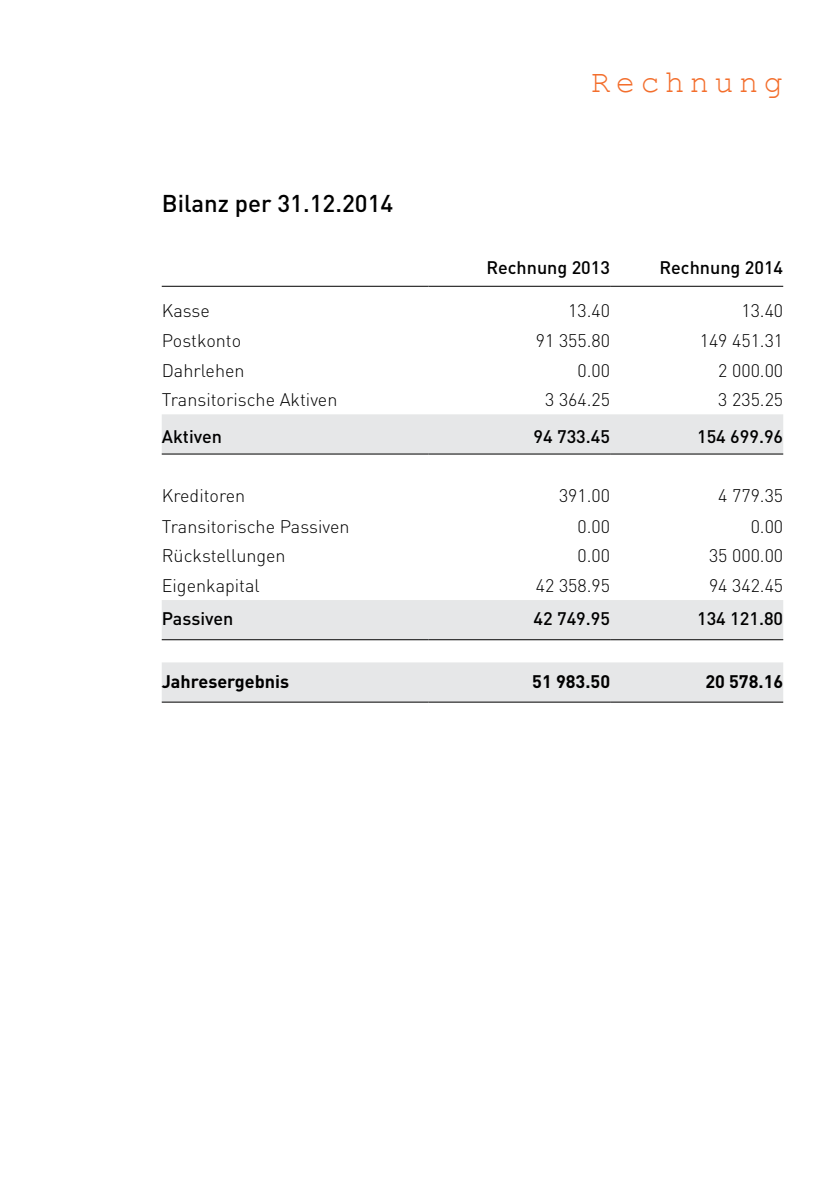
<style>
.page{position:relative;width:840px;height:1191px;background:#fff}
.page>*{position:absolute;margin:0;border:0;box-sizing:border-box;transform-origin:0 0}
.t1{font:32px "Courier New";letter-spacing:.17em;color:#f36e2c}
.t2{font:500 24px "DIN Pro";color:#000}
.t3{font:300 18px "DIN Pro";color:#000}
.t4{font:500 18px "DIN Pro";color:#000}
.t5{font:700 18px "DIN Pro";color:#000}
</style>
<div class="page">
<svg style="left:162px;top:414px;width:620px;height:288px"></svg>
<hr style="left:162px;top:454px;width:266px;height:1px;background:#000">
<hr style="left:428px;top:454px;width:181px;height:1px;background:#000">
<hr style="left:609px;top:454px;width:173px;height:1px;background:#000">
<hr style="left:162px;top:286px;width:266px;height:1px;background:#000">
<hr style="left:428px;top:286px;width:181px;height:1px;background:#000">
<hr style="left:609px;top:286px;width:173px;height:1px;background:#000">
<hr style="left:162px;top:639px;width:266px;height:1px;background:#000">
<hr style="left:428px;top:639px;width:181px;height:1px;background:#000">
<hr style="left:609px;top:639px;width:173px;height:1px;background:#000">
<hr style="left:162px;top:702px;width:266px;height:1px;background:#000">
<hr style="left:428px;top:702px;width:181px;height:1px;background:#000">
<hr style="left:609px;top:702px;width:173px;height:1px;background:#000">
<h2 class="t2" style="left:162px;top:187px;width:233px">Bilanz per 31.12.2014</h2>
<h1 class="t1" style="left:591px;top:62px;width:193px">Rechnung</h1>
<p class="t4" style="left:486px;top:255px;width:125px">Rechnung 2013</p>
<p class="t4" style="left:659px;top:255px;width:125px">Rechnung 2014</p>
<p class="t3" style="left:162px;top:298px;width:50px">Kasse</p>
<p class="t3" style="left:568px;top:298px;width:43px">13.40</p>
<p class="t3" style="left:741px;top:298px;width:43px">13.40</p>
<p class="t3" style="left:162px;top:328px;width:81px">Postkonto</p>
<p class="t3" style="left:535px;top:328px;width:76px">91 355.80</p>
<p class="t3" style="left:699px;top:328px;width:85px">149 451.31</p>
<p class="t3" style="left:162px;top:358px;width:84px">Dahrlehen</p>
<p class="t3" style="left:577px;top:358px;width:34px">0.00</p>
<p class="t3" style="left:718px;top:358px;width:66px">2 000.00</p>
<p class="t3" style="left:162px;top:387px;width:177px">Transitorische Aktiven</p>
<p class="t3" style="left:545px;top:387px;width:66px">3 364.25</p>
<p class="t3" style="left:718px;top:387px;width:66px">3 235.25</p>
<p class="t4" style="left:162px;top:424px;width:62px">Aktiven</p>
<p class="t4" style="left:533px;top:424px;width:78px">94 733.45</p>
<p class="t4" style="left:696px;top:424px;width:88px">154 699.96</p>
<p class="t3" style="left:162px;top:483px;width:85px">Kreditoren</p>
<p class="t3" style="left:558px;top:483px;width:53px">391.00</p>
<p class="t3" style="left:718px;top:483px;width:66px">4 779.35</p>
<p class="t3" style="left:162px;top:514px;width:189px">Transitorische Passiven</p>
<p class="t3" style="left:577px;top:514px;width:34px">0.00</p>
<p class="t3" style="left:750px;top:514px;width:34px">0.00</p>
<p class="t3" style="left:162px;top:543px;width:125px">Rückstellungen</p>
<p class="t3" style="left:577px;top:543px;width:34px">0.00</p>
<p class="t3" style="left:708px;top:543px;width:76px">35 000.00</p>
<p class="t3" style="left:162px;top:573px;width:99px">Eigenkapital</p>
<p class="t3" style="left:535px;top:573px;width:76px">42 358.95</p>
<p class="t3" style="left:708px;top:573px;width:76px">94 342.45</p>
<p class="t4" style="left:162px;top:606px;width:73px">Passiven</p>
<p class="t4" style="left:533px;top:606px;width:78px">42 749.95</p>
<p class="t4" style="left:696px;top:606px;width:88px">134 121.80</p>
<p class="t5" style="left:162px;top:669px;width:129px">Jahresergebnis</p>
<p class="t5" style="left:532px;top:669px;width:79px">51 983.50</p>
<p class="t5" style="left:705px;top:669px;width:79px">20 578.16</p>
</div>
